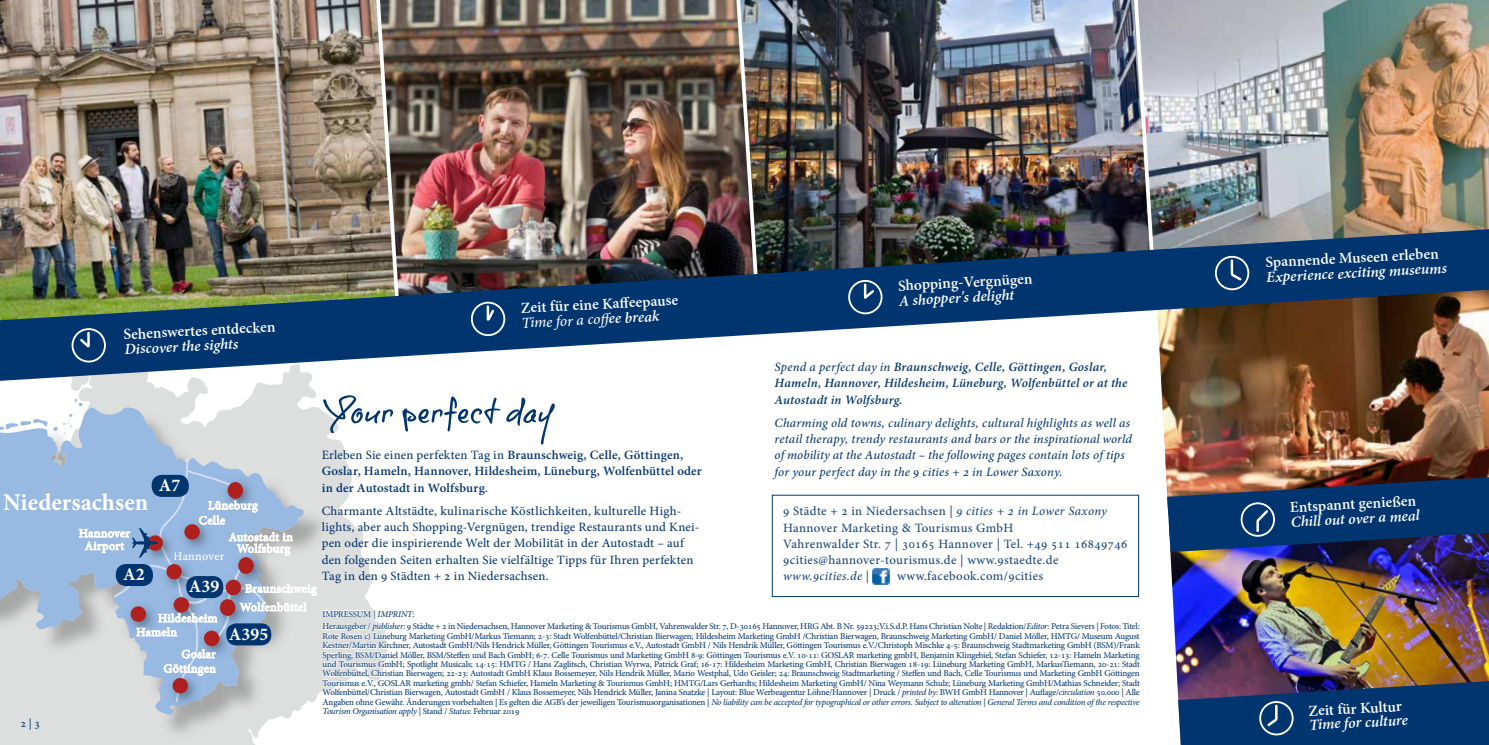
<style>
.page{position:relative;width:1489px;height:745px;background:#fff}
.page>*{position:absolute;margin:0;border:0;box-sizing:border-box;transform-origin:0 0}
.t1{font:700 24.12px "Minion Pro";color:#fff}
.t2{font:700 17.88px "Minion Pro";letter-spacing:.01em;color:#fff}
.t3{font:700 15px/15px "Adobe Hebrew";color:#fff}
.t4{font:italic 700 15px "Adobe Hebrew";color:#fff}
.t5{font:12.5px/16.2px "Adobe Hebrew";letter-spacing:.01em;color:#003570}
.t6{font:italic 12.5px/16.2px "Adobe Hebrew";letter-spacing:.015em;color:#003570}
.t7{font:12.5px/16.2px "Adobe Hebrew";letter-spacing:.03em;color:#17427b}
.t8{font:700 12.5px/16.2px "Adobe Hebrew";letter-spacing:.015em;color:#003570}
.t9{font:italic 700 12.5px/16.2px "Adobe Hebrew";letter-spacing:.015em;color:#003570}
.t10{font:italic 12.5px "Adobe Hebrew";letter-spacing:.025em;color:#17427b}
.t11{font:11.75px "Adobe Hebrew";letter-spacing:.025em;color:#fff}
.t12{font:11.25px "Adobe Hebrew";color:#003570}
.t13{font:8.75px/9.4px "Adobe Hebrew";letter-spacing:-.025em;color:#003570}
.s1{font-weight:400;font-style:italic}
.s2{font-style:italic}
.s3{font-weight:400}
</style>
<div class="page">
<svg style="left:0;top:380px;width:345px;height:364px;fill:#dddede"></svg>
<svg style="left:76px;top:380px;width:4px;height:3px"></svg>
<img style="left:0;top:403px;width:88px;height:3px">
<img style="left:308px;top:722px;width:21px;height:17px">
<img style="left:266px;top:722px;width:42px;height:17px">
<img style="left:88px;top:403px;width:235px;height:21px">
<img style="left:304px;top:424px;width:25px;height:21px">
<img style="left:304px;top:445px;width:25px;height:13px">
<img style="left:245px;top:722px;width:21px;height:17px">
<img style="left:0;top:714px;width:55px;height:25px">
<img style="left:76px;top:714px;width:42px;height:25px">
<img style="left:55px;top:714px;width:21px;height:25px">
<img style="left:118px;top:722px;width:21px;height:17px">
<img style="left:224px;top:722px;width:21px;height:17px">
<img style="left:139px;top:722px;width:21px;height:17px">
<img style="left:160px;top:722px;width:64px;height:17px">
<svg style="left:0;top:406px;width:304px;height:308px;background:#bacbde"></svg>
<svg style="left:75px;top:398px;width:8px;height:8px"></svg>
<svg style="left:0;top:413px;width:72px;height:36px"></svg>
<img style="left:1161px;top:380px;width:327px;height:110px">
<img style="left:1170px;top:552px;width:318px;height:128px">
<svg style="left:1177px;top:680px;width:311px;height:64px;background:#143a6d"></svg>
<img style="left:1167px;top:466px;width:321px;height:86px">
<img style="left:0;top:0;width:370px;height:229px">
<img style="left:401px;top:0;width:328px;height:229px">
<img style="left:759px;top:0;width:366px;height:229px">
<img style="left:1155px;top:0;width:333px;height:229px">
<img style="left:0;top:229px;width:1488px;height:151px">
<div style="left:72px;top:328px;width:34px;height:34px;border:2px solid #fff;border-radius:50%"></div>
<svg style="left:63px;top:333px;width:29px;height:34px"></svg>
<div style="left:471px;top:301px;width:34px;height:35px;border:2px solid #fff;border-radius:50%"></div>
<svg style="left:475px;top:306px;width:21px;height:16px"></svg>
<div style="left:848px;top:280px;width:34px;height:34px;border:2px solid #fff;border-radius:50%"></div>
<svg style="left:862px;top:284px;width:14px;height:16px"></svg>
<div style="left:1214px;top:256px;width:35px;height:34px;border:2px solid #fff;border-radius:50%"></div>
<svg style="left:1228px;top:260px;width:15px;height:22px"></svg>
<img style="left:1125px;top:0;width:30px;height:254px">
<img style="left:729px;top:0;width:30px;height:278px">
<img style="left:370px;top:0;width:31px;height:300px">
<svg style="left:323px;top:395px;width:232px;height:49px"></svg>
<svg style="left:79px;top:458px;width:1061px;height:264px"></svg>
<h3 class="t3" style="left:123px;top:327px;width:153px;rotate:-3deg">Sehenswertes entdecken</h3>
<h3 class="t4" style="left:124px;top:340px;width:115px;rotate:-3deg">Discover the sights</h3>
<h1 class="t1" style="left:3px;top:485px;width:146px">Niedersachsen</h1>
<h2 class="t2" style="left:159px;top:472px;width:23px">A7</h2>
<h2 class="t2" style="left:123px;top:561px;width:23px">A2</h2>
<h3 class="t11" style="left:173px;top:548px;width:53px">Hannover</h3>
<h2 class="t2" style="left:189px;top:573px;width:32px">A39</h2>
<h2 class="t2" style="left:229px;top:621px;width:41px">A395</h2>
<p class="t12" style="left:21px;top:715px;width:21px">2 | 3</p>
<h3 class="t3" style="left:520px;top:300px;width:159px;rotate:-3deg">Zeit für eine Kaff eepause<br><span class="s1">Time for a coff</span> <span class="s2">ee break</span></h3>
<h3 class="t3" style="left:897px;top:278px;width:136px;rotate:-3deg">Shopping-Vergnügen</h3>
<h3 class="t4" style="left:898px;top:291px;width:117px;rotate:-3deg">A shopper's delight</h3>
<h3 class="t9" style="left:774px;top:358px;width:354px"><span class="s3">Spend a perfect day in</span> Braunschweig, Celle, Göttingen, Goslar,<br>Hameln, Hannover, Hildesheim, Lüneburg, Wolfenbüttel or at the<br>Autostadt in Wolfsburg.</h3>
<p class="t6" style="left:774px;top:414px;width:359px">Charming old towns, culinary delights, cultural highlights as well as retail therapy, trendy restaurants and bars or the inspirational world of mobility at the Autostadt – the following pages contain lots of tips for your perfect day in the 9 cities + 2 in Lower Saxony.</p>
<h3 class="t8" style="left:322px;top:446px;width:381px"><span class="s3">Erleben Sie einen perfekten Tag in</span> Braunschweig, Celle, Göttingen,<br>Goslar, Hameln, Hannover, Hildesheim, Lüneburg, Wolfenbüttel oder in der Autostadt in Wolfsburg<span class="s3">.</span></h3>
<p class="t5" style="left:322px;top:502px;width:379px">Charmante Altstädte, kulinarische Köstlichkeiten, kulturelle High&shy;lights, aber auch Shopping-Vergnügen, trendige Restaurants und Knei&shy;pen oder die inspirierende Welt der Mobilität in der Autostadt – auf den folgenden Seiten erhalten Sie vielfältige Tipps für Ihren perfekten Tag in den 9 Städten + 2 in Niedersachsen.</p>
<h3 class="t7" style="left:783px;top:503px;width:346px">9 Städte + 2 in Niedersachsen <span class="s2">| 9 cities + 2 in Lower Saxony </span>Hannover Marketing &amp; Tourismus GmbH<br>Vahrenwalder Str. 7 | 30165 Hannover | Tel. +49 511 16849746<br>9cities@hannover-tourismus.de | www.9staedte.de</h3>
<h3 class="t10" style="left:783px;top:568px;width:87px">www.9cities.de |</h3>
<h3 class="t7" style="left:897px;top:568px;width:148px">www.facebook.com/9cities</h3>
<p class="t13" style="left:322px;top:607px;width:818px;line-height:12.9px">IMPRESSUM | <span class="s2">IMPRINT</span>:<br>Herausgeber / <span class="s2">publisher:</span> 9 Städte + 2 in Niedersachsen, Hannover Marketing &amp; Tourismus GmbH, Vahrenwalder Str. 7, D-30165 Hannover, HRG Abt. B Nr. 59223;V.i.S.d.P. Hans Christian Nolte | Redaktion/<span class="s2">Editor:</span> Petra Sievers | Fotos: Titel:</p>
<p class="t13" style="left:322px;top:631px;width:818px;text-align:justify">Rote Rosen c) Lüneburg Marketing GmbH/Markus Tiemann; 2-3: Stadt Wolfenbüttel/Christian Bierwagen; Hildesheim Marketing GmbH /Christian Bierwagen, Braunschweig Marketing GmbH/ Daniel Möller, HMTG/ Museum August Kestner/Martin Kirchner, Autostadt GmbH/Nils Hendrick Müller, Göttingen Tourismus e.V., Autostadt GmbH / Nils Hendrik Müller, Göttingen Tourismus e.V./Christoph Mischke 4-5: Braunschweig Stadtmarketing GmbH (BSM)/Frank Sperling, BSM/Daniel Möller, BSM/Steffen und Bach GmbH; 6-7. Celle Tourismus und Marketing GmbH 8-9: Göttingen Tourismus e.V. 10-11: GOSLAR marketing gmbH, Benjamin Klingebiel, Stefan Schiefer, 12-13: Hameln Marketing und Tourismus GmbH; Spotlight Musicals; 14-15: HMTG / Hans Zaglitsch, Christian Wyrwa, Patrick Graf; 16-17: Hildesheim Marketing GmbH, Christian Bierwagen 18-19: Lüneburg Marketing GmbH, MarkusTiemann, 20-21: Stadt Wolfenbüttel, Christian Bierwagen; 22-23: Autostadt GmbH Klaus Bossemeyer, Nils Hendrik Müller, Mario Westphal, Udo Geisler; 24: Braunschweig Stadtmarketing / Steffen und Bach, Celle Tourismus und Marketing GmbH Göttingen Tourismus e.V., GOSLAR marketing gmbh/ Stefan Schiefer, Hameln Marketing &amp; Tourismus GmbH; HMTG/Lars Gerhardts; Hildesheim Marketing GmbH/ Nina Weymann Schulz; Lüneburg Marketing GmbH/Mathias Schneider; Stadt Wolfenbüttel/Christian Bierwagen, Autostadt GmbH / Klaus Bossemeyer, Nils Hendrick Müller, Janina Snatzke | Layout: Blue Werbeagentur Löhne/Hannover | Druck / <span class="s2">printed by</span>: BWH GmbH Hannover | Auflage/<span class="s2">circulation</span> 50.000 | Alle Angaben ohne Gewähr. Änderungen vorbehalten | Es gelten die AGB’s der jeweiligen Tourismusorganisationen | <span class="s2">No liability can be accepted for typographical or other errors. Subject to alteration | General Terms and condition of the respective Tourism Organisation apply</span> | Stand / <span class="s2">Status:</span> Februar 2019</p>
<h3 class="t3" style="left:1265px;top:255px;width:175px;rotate:-3deg">Spannende Museen erleben</h3>
<h3 class="t4" style="left:1265px;top:268px;width:182px;rotate:-3deg">Experience exciting museums</h3>
<h3 class="t3" style="left:1289px;top:499px;width:128px;rotate:-3deg">Entspannt genießen</h3>
<h3 class="t4" style="left:1290px;top:512px;width:130px;rotate:-3deg">Chill out over a meal</h3>
<h3 class="t3" style="left:1307px;top:703px;width:95px;rotate:-3deg">Zeit für Kultur</h3>
<h3 class="t4" style="left:1308px;top:715px;width:100px;rotate:-3deg">Time for culture</h3>
</div>
